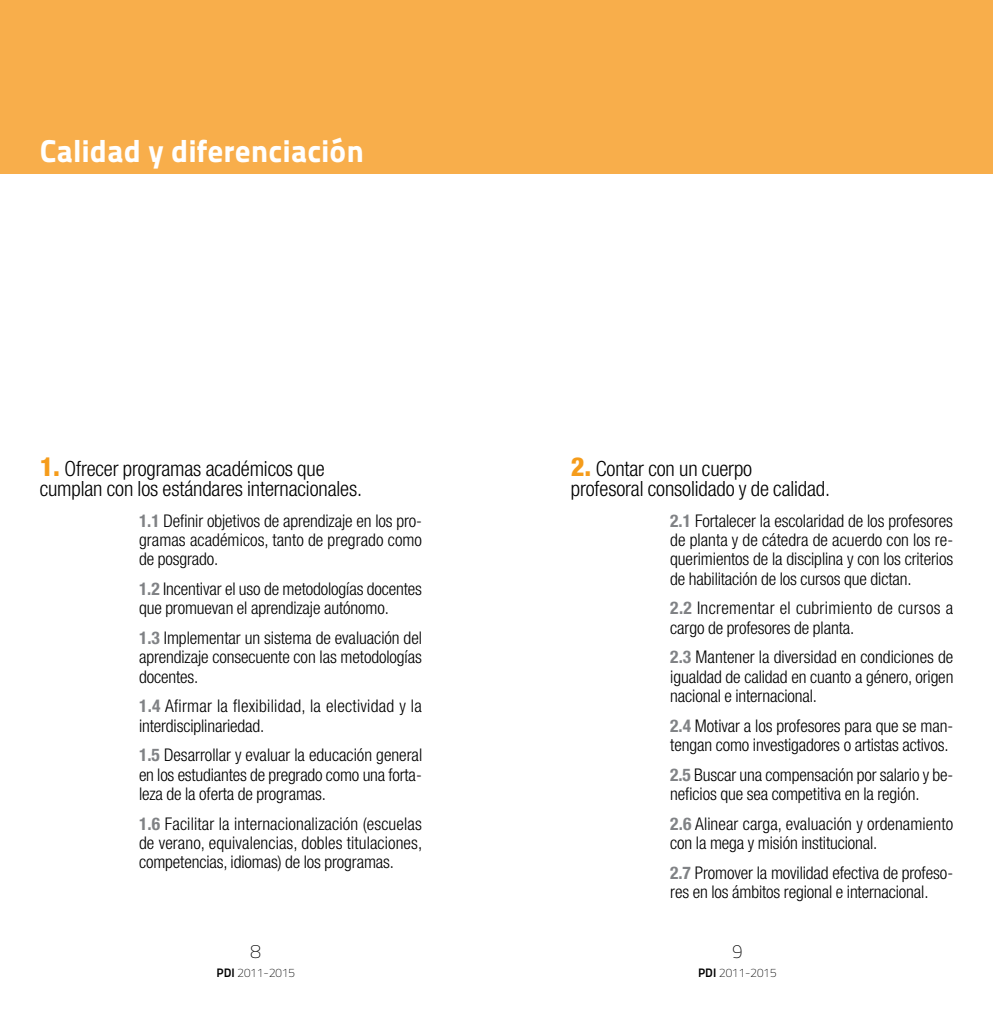
<style>
.page{position:relative;width:993px;height:1017px;background:#fff}
.page>*{position:absolute;margin:0;border:0;box-sizing:border-box;transform-origin:0 0}
.t1{font:31.5px "Titillium Maps 29 L 999 wt";color:#fff}
.t2{font:300 condensed 21px/19.2px "Helvetica Neue LT Std";letter-spacing:-.005em;color:#000}
.t3{font:19.25px "Titillium Maps 29 L 1 wt";color:#000}
.t4{font:300 condensed 17.5px/19.2px "Helvetica Neue LT Std";letter-spacing:-.005em;color:#000;text-align:justify}
.t5{font:300 condensed 17.5px/19.2px "Helvetica Neue LT Std";letter-spacing:.015em;color:#000}
.t6{font:300 condensed 17.5px/19.2px "Helvetica Neue LT Std";letter-spacing:.02em;color:#000}
.t7{font:12.25px "Titillium Maps 29 L 1 wt";color:#000}
.s1{font-weight:800;font-size:26.25px;color:#f59c1b}
.s2{font-weight:700;color:#808285}
.s3{font-family:"Titillium Maps 29 L 800 wt"}
</style>
<div class="page">
<div style="left:0;top:0;width:992px;height:174px;background:#f8ae4b"></div>
<p class="t1" style="left:40px;top:126px;width:326px">Calidad y diferenciación</p>
<p class="t2" style="left:40px;top:459px;width:324px"><span class="s1">1.</span> Ofrecer programas académicos que cumplan con los estándares internacionales.</p>
<p class="t4" style="left:139px;top:511px;width:284px"><span class="s2">1.1</span> Definir objetivos de aprendizaje en los pro&shy;gramas académicos, tanto de pregrado como de posgrado.</p>
<p class="t4" style="left:139px;top:579px;width:284px"><span class="s2">1.2</span> Incentivar el uso de metodologías docentes que promuevan el aprendizaje autónomo.</p>
<p class="t4" style="left:139px;top:628px;width:284px"><span class="s2">1.3</span> Implementar un sistema de evaluación del aprendizaje consecuente con las metodologías docentes.</p>
<p class="t5" style="left:139px;top:696px;width:284px"><span class="s2">1.4</span> Afirmar la flexibilidad, la electividad y la interdisciplinariedad.</p>
<p class="t4" style="left:139px;top:745px;width:284px"><span class="s2">1.5</span> Desarrollar y evaluar la educación general en los estudiantes de pregrado como una forta&shy;leza de la oferta de programas.</p>
<p class="t4" style="left:139px;top:814px;width:285px"><span class="s2">1.6</span> Facilitar la internacionalización (escuelas de verano, equivalencias, dobles titulaciones, competencias, idiomas) de los programas.</p>
<p class="t3" style="left:250px;top:937px;width:12px">8</p>
<p class="t7" style="left:216px;top:964px;width:80px"><span class="s3">PDI</span> 2011-2015</p>
<p class="t2" style="left:570px;top:459px;width:260px"><span class="s1">2.</span> Contar con un cuerpo<br>profesoral consolidado y de calidad.</p>
<p class="t4" style="left:670px;top:511px;width:284px"><span class="s2">2.1</span> Fortalecer la escolaridad de los profesores de planta y de cátedra de acuerdo con los re&shy;querimientos de la disciplina y con los criterios de habilitación de los cursos que dictan.</p>
<p class="t6" style="left:670px;top:598px;width:284px"><span class="s2">2.2</span> Incrementar el cubrimiento de cursos a cargo de profesores de planta.</p>
<p class="t4" style="left:670px;top:647px;width:284px"><span class="s2">2.3</span> Mantener la diversidad en condiciones de igualdad de calidad en cuanto a género, origen nacional e internacional.</p>
<p class="t4" style="left:670px;top:716px;width:284px"><span class="s2">2.4</span> Motivar a los profesores para que se man&shy;tengan como investigadores o artistas activos.</p>
<p class="t4" style="left:670px;top:765px;width:284px"><span class="s2">2.5</span> Buscar una compensación por salario y be&shy;neficios que sea competitiva en la región.</p>
<p class="t4" style="left:670px;top:814px;width:284px"><span class="s2">2.6</span> Alinear carga, evaluación y ordenamiento con la mega y misión institucional.</p>
<p class="t4" style="left:670px;top:863px;width:284px"><span class="s2">2.7</span> Promover la movilidad efectiva de profeso&shy;res en los ámbitos regional e internacional.</p>
<p class="t3" style="left:732px;top:937px;width:12px">9</p>
<p class="t7" style="left:697px;top:964px;width:80px"><span class="s3">PDI</span> 2011-2015</p>
</div>
